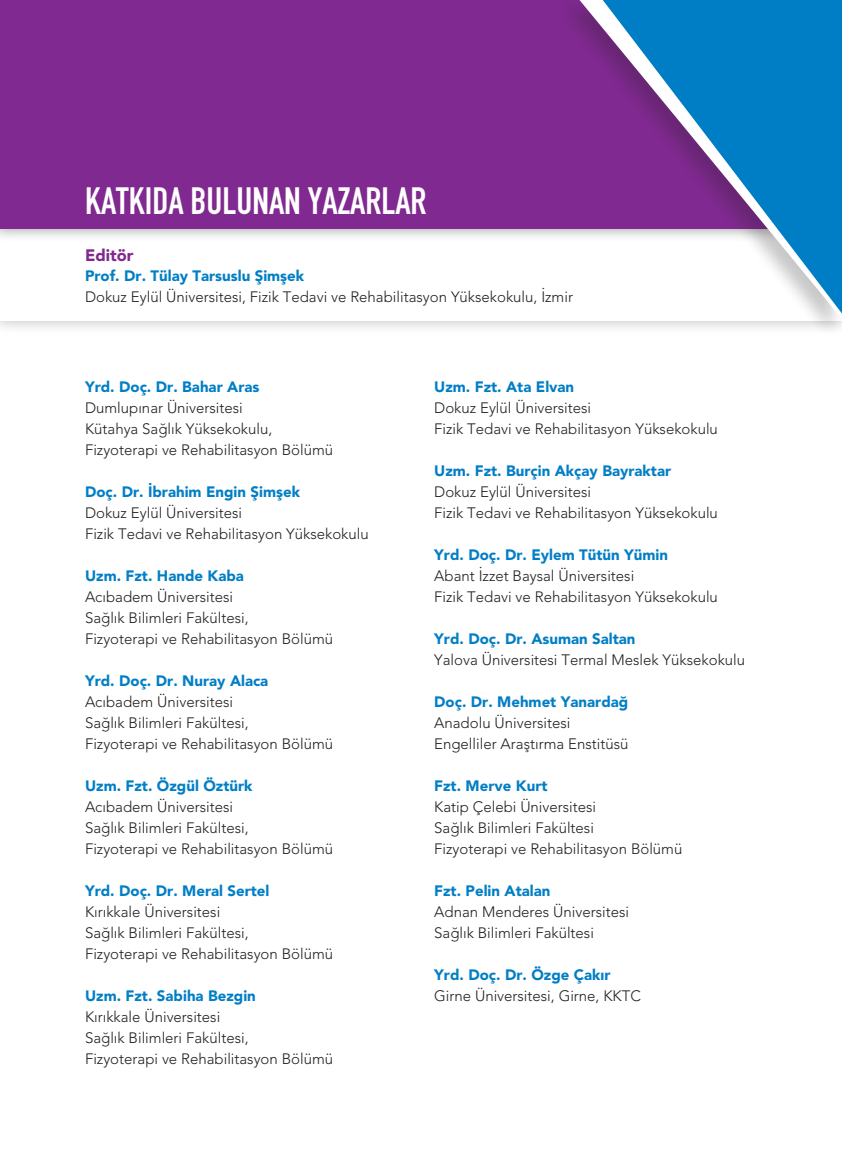
<style>
.page{position:relative;width:842px;height:1174px;background:#fff}
.page>*{position:absolute;margin:0;border:0;box-sizing:border-box;transform-origin:0 0}
.t1{font:37.5px "Dinbek";color:#fff}
.BASLIK{font:900 16.5px "Avenir";color:#802990}
.t2{font:300 15px "Avenir";color:#231f20}
.ALT_BASLIK{font:900 15px "Avenir";color:#007ec5}
</style>
<div class="page">
<div style="left:0;top:109px;width:842px;height:226px;background:#231f20;opacity:.3"></div>
<div style="left:0;top:123px;width:842px;height:198px;background:#fff"></div>
<div style="left:0;top:0;width:842px;height:242px;background:#231f20;opacity:.4"></div>
<div style="left:0;top:0;width:842px;height:228px;background:#802990"></div>
<div style="left:557px;top:0;width:285px;height:341px;background:#231f20;opacity:.25"></div>
<svg style="left:579px;top:0;width:263px;height:319px"></svg>
<svg style="left:603px;top:0;width:239px;height:313px"></svg>
<p class="t1" style="left:85px;top:179px;width:343px">KATKIDA BULUNAN YAZARLAR</p>
<p class="BASLIK" style="left:85px;top:246px;width:50px">Editör</p>
<p class="ALT_BASLIK" style="left:85px;top:267px;width:221px">Prof. Dr. Tülay Tarsuslu Şimşek</p>
<p class="t2" style="left:85px;top:287px;width:489px">Dokuz Eylül Üniversitesi, Fizik Tedavi ve Rehabilitasyon Yüksekokulu, İzmir</p>
<p class="ALT_BASLIK" style="left:85px;top:378px;width:176px">Yrd. Doç. Dr. Bahar Aras</p>
<p class="t2" style="left:85px;top:399px;width:159px">Dumlupınar Üniversitesi</p>
<p class="t2" style="left:85px;top:420px;width:189px">Kütahya Sağlık Yüksekokulu,</p>
<p class="t2" style="left:85px;top:441px;width:250px">Fizyoterapi ve Rehabilitasyon Bölümü</p>
<p class="ALT_BASLIK" style="left:85px;top:483px;width:216px">Doç. Dr. İbrahim Engin Şimşek</p>
<p class="t2" style="left:85px;top:504px;width:158px">Dokuz Eylül Üniversitesi</p>
<p class="t2" style="left:85px;top:525px;width:285px">Fizik Tedavi ve Rehabilitasyon Yüksekokulu</p>
<p class="ALT_BASLIK" style="left:85px;top:567px;width:160px">Uzm. Fzt. Hande Kaba</p>
<p class="t2" style="left:85px;top:588px;width:150px">Acıbadem Üniversitesi</p>
<p class="t2" style="left:85px;top:609px;width:165px">Sağlık Bilimleri Fakültesi,</p>
<p class="t2" style="left:85px;top:630px;width:250px">Fizyoterapi ve Rehabilitasyon Bölümü</p>
<p class="ALT_BASLIK" style="left:85px;top:672px;width:185px">Yrd. Doç. Dr. Nuray Alaca</p>
<p class="t2" style="left:85px;top:693px;width:150px">Acıbadem Üniversitesi</p>
<p class="t2" style="left:85px;top:714px;width:165px">Sağlık Bilimleri Fakültesi,</p>
<p class="t2" style="left:85px;top:735px;width:250px">Fizyoterapi ve Rehabilitasyon Bölümü</p>
<p class="ALT_BASLIK" style="left:85px;top:777px;width:169px">Uzm. Fzt. Özgül Öztürk</p>
<p class="t2" style="left:85px;top:798px;width:150px">Acıbadem Üniversitesi</p>
<p class="t2" style="left:85px;top:819px;width:165px">Sağlık Bilimleri Fakültesi,</p>
<p class="t2" style="left:85px;top:840px;width:250px">Fizyoterapi ve Rehabilitasyon Bölümü</p>
<p class="ALT_BASLIK" style="left:85px;top:882px;width:186px">Yrd. Doç. Dr. Meral Sertel</p>
<p class="t2" style="left:85px;top:903px;width:137px">Kırıkkale Üniversitesi</p>
<p class="t2" style="left:85px;top:924px;width:165px">Sağlık Bilimleri Fakültesi,</p>
<p class="t2" style="left:85px;top:945px;width:250px">Fizyoterapi ve Rehabilitasyon Bölümü</p>
<p class="ALT_BASLIK" style="left:85px;top:987px;width:172px">Uzm. Fzt. Sabiha Bezgin</p>
<p class="t2" style="left:85px;top:1008px;width:137px">Kırıkkale Üniversitesi</p>
<p class="t2" style="left:85px;top:1029px;width:165px">Sağlık Bilimleri Fakültesi,</p>
<p class="t2" style="left:85px;top:1050px;width:250px">Fizyoterapi ve Rehabilitasyon Bölümü</p>
<p class="ALT_BASLIK" style="left:434px;top:378px;width:141px">Uzm. Fzt. Ata Elvan</p>
<p class="t2" style="left:434px;top:399px;width:158px">Dokuz Eylül Üniversitesi</p>
<p class="t2" style="left:434px;top:420px;width:285px">Fizik Tedavi ve Rehabilitasyon Yüksekokulu</p>
<p class="ALT_BASLIK" style="left:434px;top:462px;width:238px">Uzm. Fzt. Burçin Akçay Bayraktar</p>
<p class="t2" style="left:434px;top:483px;width:158px">Dokuz Eylül Üniversitesi</p>
<p class="t2" style="left:434px;top:504px;width:285px">Fizik Tedavi ve Rehabilitasyon Yüksekokulu</p>
<p class="ALT_BASLIK" style="left:434px;top:546px;width:235px">Yrd. Doç. Dr. Eylem Tütün Yümin</p>
<p class="t2" style="left:434px;top:567px;width:202px">Abant İzzet Baysal Üniversitesi</p>
<p class="t2" style="left:434px;top:588px;width:285px">Fizik Tedavi ve Rehabilitasyon Yüksekokulu</p>
<p class="ALT_BASLIK" style="left:434px;top:630px;width:203px">Yrd. Doç. Dr. Asuman Saltan</p>
<p class="t2" style="left:434px;top:651px;width:312px">Yalova Üniversitesi Termal Meslek Yüksekokulu</p>
<p class="ALT_BASLIK" style="left:434px;top:693px;width:196px">Doç. Dr. Mehmet Yanardağ</p>
<p class="t2" style="left:434px;top:714px;width:138px">Anadolu Üniversitesi</p>
<p class="t2" style="left:434px;top:735px;width:196px">Engelliler Araştırma Enstitüsü</p>
<p class="ALT_BASLIK" style="left:434px;top:777px;width:115px">Fzt. Merve Kurt</p>
<p class="t2" style="left:434px;top:798px;width:163px">Katip Çelebi Üniversitesi</p>
<p class="t2" style="left:434px;top:819px;width:161px">Sağlık Bilimleri Fakültesi</p>
<p class="t2" style="left:434px;top:840px;width:250px">Fizyoterapi ve Rehabilitasyon Bölümü</p>
<p class="ALT_BASLIK" style="left:434px;top:882px;width:118px">Fzt. Pelin Atalan</p>
<p class="t2" style="left:434px;top:903px;width:196px">Adnan Menderes Üniversitesi</p>
<p class="t2" style="left:434px;top:924px;width:161px">Sağlık Bilimleri Fakültesi</p>
<p class="ALT_BASLIK" style="left:434px;top:966px;width:178px">Yrd. Doç. Dr. Özge Çakır</p>
<p class="t2" style="left:434px;top:987px;width:208px">Girne Üniversitesi, Girne, KKTC</p>
</div>
